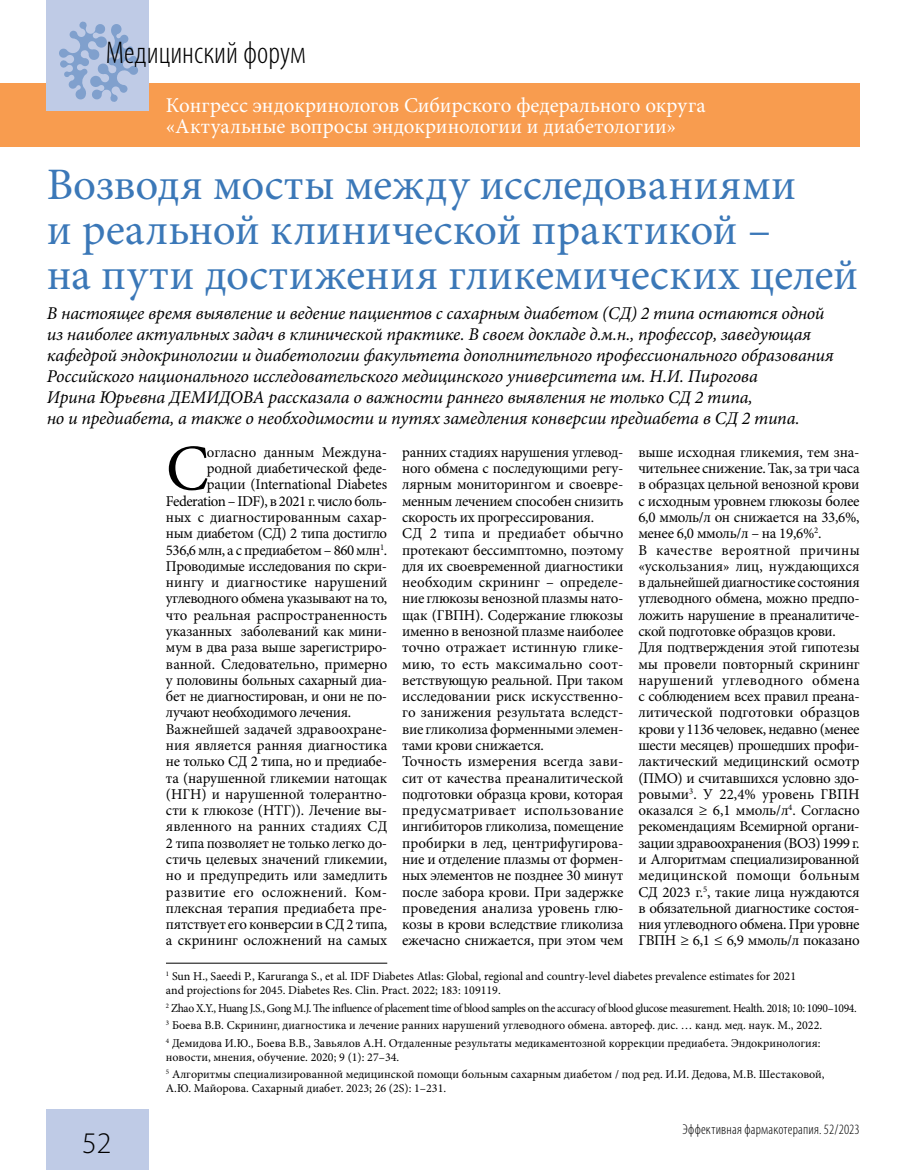
<style>
.page{position:relative;width:915px;height:1170px;background:#fff}
.page>*{position:absolute;margin:0;border:0;box-sizing:border-box;transform-origin:0 0}
.t1{font:65.1px "Minion Pro";color:#000}
.t2{font:45px/45px "Minion Pro";color:#3b78b8}
.t3{font:300 condensed 31.5px "Myriad Pro";color:#000}
.t4{font:300 30px "Myriad Pro";color:#000}
.t5{font:21px/21px "Minion Pro";letter-spacing:.005em;color:#fff}
.t6{font:italic 18px/21px "Minion Pro";letter-spacing:-.01em;color:#000}
.t7{font:15px/16.2px "Minion Pro";letter-spacing:-.015em;color:#000}
.t8{font:15px "Minion Pro";letter-spacing:.01em;color:#000}
.t9{font:15px "Minion Pro";letter-spacing:.005em;color:#000}
.t10{font:15px "Minion Pro";letter-spacing:.02em;color:#000}
.t11{font:300 condensed 14.25px "Myriad Pro";letter-spacing:.015em;color:#000}
.t12{font:12px/13.5px "Minion Pro";color:#000}
.t13{font:12px/17.7px "Minion Pro";color:#000;scale:.96 1}
</style>
<div class="page">
<div style="left:0;top:83px;width:859px;height:64px;background:#f89c4f"></div>
<div style="left:47px;top:0;width:102px;height:111px;background:#bfcbe6"></div>
<div style="left:47px;top:1108px;width:102px;height:61px;background:#bfcbe6"></div>
<svg style="left:59px;top:22px;width:79px;height:80px"></svg>
<hr style="left:166px;top:962px;width:221px;height:1px;background:#000">
<h3 class="t3" style="left:106px;top:34px;width:201px">Медицинский форум</h3>
<h3 class="t5" style="left:166px;top:95px;width:541px">Конгресс эндокринологов Сибирского федерального округа «Актуальные вопросы эндокринологии и диабетологии»</h3>
<h2 class="t2" style="left:47px;top:162px;width:812px">Возводя мосты между исследованиями<br>и реальной клинической практикой –<br>на пути достижения гликемических целей</h2>
<p class="t6" style="left:47px;top:302px;width:788px">В настоящее время выявление и ведение пациентов с сахарным диабетом (СД) 2 типа остаются одной из наиболее актуальных задач в клинической практике. В своем докладе д.м.н., профессор, заведующая кафедрой эндокринологии и диабетологии факультета дополнительного профессионального образования Российского национального исследовательского медицинского университета им. Н.И. Пирогова<br>Ирина Юрьевна ДЕМИДОВА рассказала о важности раннего выявления не только СД 2 типа,<br>но и предиабета, а также о необходимости и путях замедления конверсии предиабета в СД 2 типа.</p>
<h3 class="t4" style="left:82px;top:1126px;width:31px">52</h3>
<h1 class="t1" style="left:166px;top:425px;width:44px">С</h1>
<p class="t8" style="left:207px;top:442px;width:182px">огласно данным Междуна-</p>
<p class="t7" style="left:402px;top:444px;width:223px">ранних стадиях нарушения углевод&shy;ного обмена с последующими регу&shy;лярным мониторингом и своевре&shy;менным лечением способен снизить скорость их прогрессирования.<br>СД 2 типа и предиабет обычно протекают бессимптомно, поэтому для их своевременной диагностики необходим скрининг – определе&shy;ние глюкозы венозной плазмы нато&shy;щак (ГВПН). Содержание глюкозы именно в венозной плазме наиболее точно отражает истинную глике&shy;мию, то есть максимально соот&shy;ветствующую реальной. При таком исследовании риск искусственно&shy;го занижения результата вследст&shy;вие гликолиза форменными элемен&shy;тами крови снижается.<br>Точность измерения всегда зави&shy;сит от качества преаналитической подготовки образца крови, которая предусматривает использование ингибиторов гликолиза, помещение пробирки в лед, центрифугирова&shy;ние и отделение плазмы от формен&shy;ных элементов не позднее 30 минут после забора крови. При задержке проведения анализа уровень глю&shy;козы в крови вследствие гликолиза ежечасно снижается, при этом чем</p>
<p class="t7" style="left:638px;top:444px;width:223px">выше исходная гликемия, тем зна&shy;чительнее снижение. Так, за три часа в образцах цельной венозной крови с исходным уровнем глюкозы более 6,0 ммоль/л он снижается на 33,6%, менее 6,0 ммоль/л – на 19,6%<sup>2</sup>.<br>В качестве вероятной причины «ускользания» лиц, нуждающихся в дальнейшей диагностике состояния углеводного обмена, можно предпо&shy;ложить нарушение в преаналитиче&shy;ской подготовке образцов крови.<br>Для подтверждения этой гипотезы мы провели повторный скрининг нарушений углеводного обмена с соблюдением всех правил преана&shy;литической подготовки образцов крови у 1136 человек, недавно (менее шести месяцев) прошедших профи&shy;лактический медицинский осмотр (ПМО) и считавшихся условно здо&shy;ровыми<sup>3</sup>. У 22,4% уровень ГВПН оказался ≥ 6,1 ммоль/л<sup>4</sup>. Согласно рекомендациям Всемирной органи&shy;зации здравоохранения (ВОЗ) 1999 г. и Алгоритмам специализированной медицинской помощи больным СД 2023 г.<sup>5</sup>, такие лица нуждаются в обязательной диагностике состоя&shy;ния углеводного обмена. При уровне ГВПН ≥ 6,1 ≤ 6,9 ммоль/л показано</p>
<p class="t12" style="left:166px;top:969px;width:631px"><sup>1</sup> Sun H., Saeedi P., Karuranga S., et al. IDF Diabetes Atlas: Global, regional and country-level diabetes prevalence estimates for 2021 and projections for 2045. Diabetes Res. Clin. Pract. 2022; 183: 109119.</p>
<p class="t13" style="left:166px;top:998px;width:720px"><sup>2</sup> Zhao X.Y., Huang J.S., Gong M.J. The influence of placement time of blood samples on the accuracy of blood glucose measurement. Health. 2018; 10: 1090–1094.<br><sup>3</sup> Боева В.В. Скрининг, диагностика и лечение ранних нарушений углеводного обмена. автореф. дис. … канд. мед. наук. М., 2022.<br><sup>4</sup> Демидова И.Ю., Боева В.В., Завьялов А.Н. Отдаленные результаты медикаментозной коррекции предиабета. Эндокринология:</p>
<p class="t12" style="left:166px;top:1047px;width:660px;line-height:17.7px">новости, мнения, обучение. 2020; 9 (1): 27–34.<br><sup>5</sup> Алгоритмы специализированной медицинской помощи больным сахарным диабетом / под ред. И.И. Дедова, М.В. Шестаковой,</p>
<p class="t12" style="left:166px;top:1081px;width:282px">А.Ю. Майорова. Сахарный диабет. 2023; 26 (2S): 1–231.</p>
<p class="t7" style="left:207px;top:460px;width:182px">родной диабетической феде-</p>
<p class="t7" style="left:207px;top:476px;width:182px">рации (International Diabetes</p>
<p class="t7" style="left:166px;top:493px;width:223px">Federation – IDF), в 2021 г. число боль-</p>
<p class="t7" style="left:166px;top:509px;width:223px">ных с диагностированным сахар-</p>
<p class="t7" style="left:166px;top:525px;width:223px">ным диабетом (СД) 2 типа достигло</p>
<p class="t7" style="left:166px;top:541px;width:223px">536,6 млн, а с предиабетом – 860 млн<sup>1</sup>.</p>
<p class="t7" style="left:166px;top:558px;width:223px">Проводимые исследования по скри-</p>
<p class="t8" style="left:166px;top:572px;width:223px">нингу и диагностике нарушений</p>
<p class="t7" style="left:166px;top:590px;width:223px">углеводного обмена указывают на то,</p>
<p class="t7" style="left:166px;top:607px;width:223px">что реальная распространенность</p>
<p class="t7" style="left:166px;top:623px;width:223px">указанных заболеваний как мини-</p>
<p class="t7" style="left:166px;top:639px;width:223px">мум в два раза выше зарегистриро-</p>
<p class="t7" style="left:166px;top:655px;width:223px">ванной. Следовательно, примерно</p>
<p class="t7" style="left:166px;top:672px;width:223px">у половины больных сахарный диа-</p>
<p class="t7" style="left:166px;top:688px;width:223px">бет не диагностирован, и они не по-</p>
<p class="t7" style="left:166px;top:704px;width:186px">лучают необходимого лечения.</p>
<p class="t7" style="left:166px;top:720px;width:223px">Важнейшей задачей здравоохране-</p>
<p class="t7" style="left:166px;top:737px;width:223px">ния является ранняя диагностика</p>
<p class="t7" style="left:166px;top:753px;width:223px">не только СД 2 типа, но и предиабе-</p>
<p class="t7" style="left:166px;top:769px;width:223px">та (нарушенной гликемии натощак</p>
<p class="t7" style="left:166px;top:786px;width:223px">(НГН) и нарушенной толерантно-</p>
<p class="t7" style="left:166px;top:802px;width:223px">сти к глюкозе (НТГ)). Лечение вы-</p>
<p class="t9" style="left:166px;top:816px;width:223px">явленного на ранних стадиях СД</p>
<p class="t7" style="left:166px;top:834px;width:223px">2 типа позволяет не только легко до-</p>
<p class="t7" style="left:166px;top:851px;width:223px">стичь целевых значений гликемии,</p>
<p class="t7" style="left:166px;top:867px;width:223px">но и предупредить или замедлить</p>
<p class="t10" style="left:166px;top:881px;width:223px">развитие его осложнений. Ком-</p>
<p class="t7" style="left:166px;top:899px;width:223px">плексная терапия предиабета пре-</p>
<p class="t7" style="left:166px;top:916px;width:223px">пятствует его конверсии в СД 2 типа,</p>
<p class="t7" style="left:166px;top:932px;width:223px">а скрининг осложнений на самых</p>
<p class="t11" style="left:682px;top:1120px;width:178px">Эффективная фармакотерапия. 52/2023</p>
</div>
